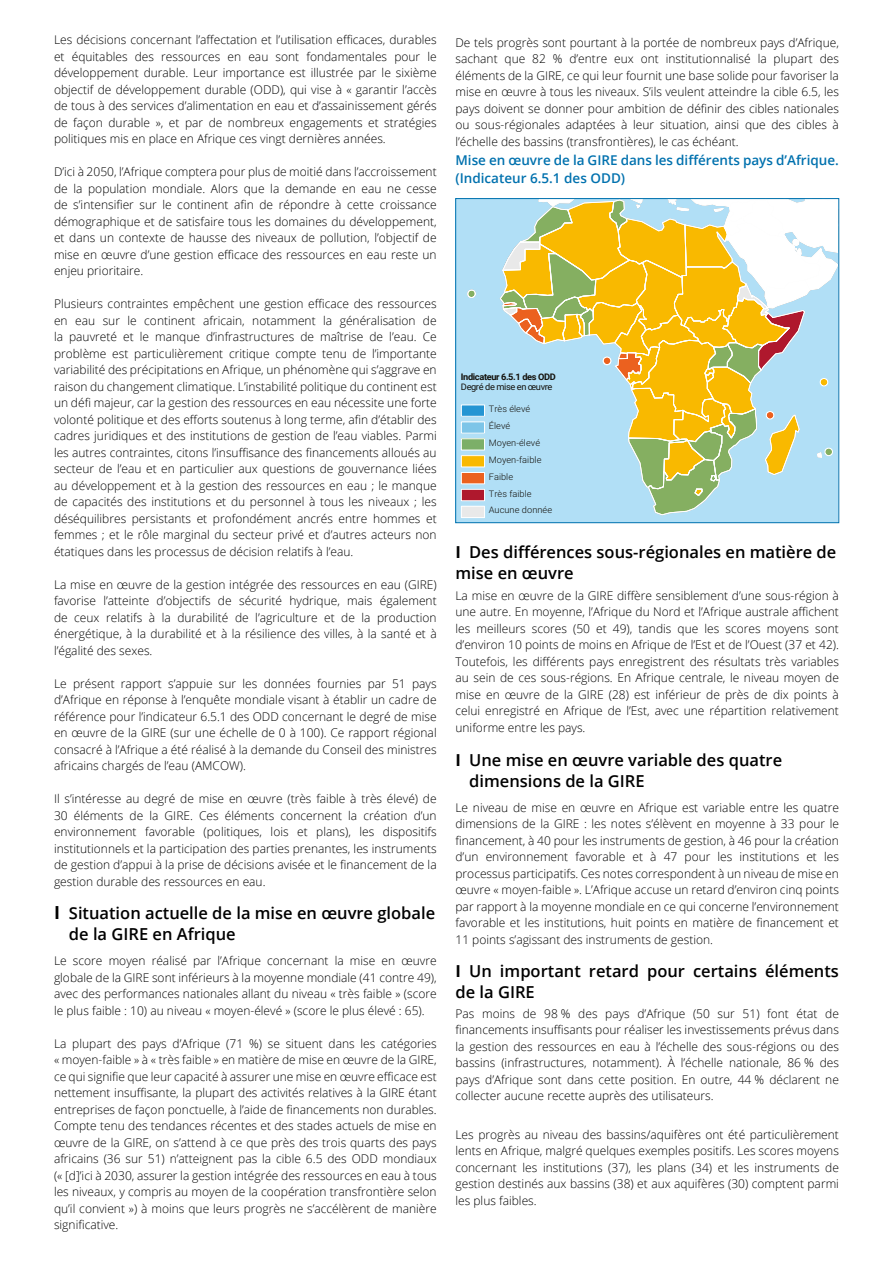
<style>
.page{position:relative;width:893px;height:1263px;background:#fff}
.page>*{position:absolute;margin:0;border:0;box-sizing:border-box;transform-origin:0 0}
.t1{font:600 16.5px/21px "Open Sans";color:#000}
.t2{font:600 13.5px/18px "Open Sans";color:#0071ae}
.t3{font:300 12px/16.5px "Open Sans";color:#000;text-align:justify}
.t4{font:300 9px/16.8px "Roboto";letter-spacing:.005em;color:#13110c}
.t5{font:700 9px "Roboto";letter-spacing:-.04em;color:#13110c}
.t6{font:9px "Roboto";letter-spacing:-.04em;color:#13110c}
.s1{font-weight:700;font-size:18px}
.s2{font-weight:700}
</style>
<div class="page">
<div style="left:456px;top:199px;width:382px;height:324px;background:#b1dff6"></div>
<svg style="left:467px;top:289px;width:9px;height:9px"></svg>
<svg style="left:499px;top:200px;width:338px;height:315px"></svg>
<div style="left:461px;top:405px;width:23px;height:11px;background:#2495d3"></div>
<div style="left:461px;top:405px;width:24px;height:12px;border:1px solid #fff"></div>
<div style="left:461px;top:422px;width:23px;height:11px;background:#7dc5e8"></div>
<div style="left:461px;top:421px;width:24px;height:13px;border:1px solid #fff"></div>
<div style="left:461px;top:439px;width:23px;height:11px;background:#7caf68"></div>
<div style="left:461px;top:438px;width:24px;height:12px;border:1px solid #fff"></div>
<div style="left:461px;top:456px;width:23px;height:11px;background:#f9b900"></div>
<div style="left:461px;top:455px;width:24px;height:12px;border:1px solid #fff"></div>
<div style="left:461px;top:472px;width:23px;height:12px;background:#eb611f"></div>
<div style="left:461px;top:472px;width:24px;height:12px;border:1px solid #fff"></div>
<div style="left:461px;top:489px;width:23px;height:12px;background:#af182d"></div>
<div style="left:461px;top:489px;width:24px;height:12px;border:1px solid #fff"></div>
<div style="left:461px;top:506px;width:23px;height:12px;background:#e9e9e9"></div>
<div style="left:461px;top:506px;width:24px;height:12px;border:1px solid #fff"></div>
<div style="left:455px;top:198px;width:384px;height:325px;border:1px solid #0071ae"></div>
<p class="t3" style="left:54px;top:31px;width:384px">Les décisions concernant l’affectation et l’utilisation efficaces, durables et équitables des ressources en eau sont fondamentales pour le développement durable. Leur importance est illustrée par le sixième objectif de développement durable (ODD), qui vise à « garantir l’accès de tous à des services d’alimentation en eau et d’assainissement gérés de façon durable », et par de nombreux engagements et stratégies politiques mis en place en Afrique ces vingt dernières années.</p>
<p class="t3" style="left:54px;top:163px;width:384px">D’ici à 2050, l’Afrique comptera pour plus de moitié dans l’accroissement de la population mondiale. Alors que la demande en eau ne cesse de s’intensifier sur le continent afin de répondre à cette croissance démographique et de satisfaire tous les domaines du développement, et dans un contexte de hausse des niveaux de pollution, l’objectif de mise en œuvre d’une gestion efficace des ressources en eau reste un enjeu prioritaire.</p>
<p class="t3" style="left:54px;top:295px;width:384px">Plusieurs contraintes empêchent une gestion efficace des ressources en eau sur le continent africain, notamment la généralisation de la pauvreté et le manque d’infrastructures de maîtrise de l’eau. Ce problème est particulièrement critique compte tenu de l’importante variabilité des précipitations en Afrique, un phénomène qui s’aggrave en raison du changement climatique. L’instabilité politique du continent est un défi majeur, car la gestion des ressources en eau nécessite une forte volonté politique et des efforts soutenus à long terme, afin d’établir des cadres juridiques et des institutions de gestion de l’eau viables. Parmi les autres contraintes, citons l’insuffisance des financements alloués au secteur de l’eau et en particulier aux questions de gouvernance liées au développement et à la gestion des ressources en eau ; le manque de capacités des institutions et du personnel à tous les niveaux ; les déséquilibres persistants et profondément ancrés entre hommes et femmes ; et le rôle marginal du secteur privé et d’autres acteurs non étatiques dans les processus de décision relatifs à l’eau.</p>
<p class="t3" style="left:54px;top:576px;width:384px">La mise en œuvre de la gestion intégrée des ressources en eau (GIRE) favorise l’atteinte d’objectifs de sécurité hydrique, mais également de ceux relatifs à la durabilité de l’agriculture et de la production énergétique, à la durabilité et à la résilience des villes, à la santé et à l’égalité des sexes.</p>
<p class="t3" style="left:54px;top:675px;width:384px">Le présent rapport s’appuie sur les données fournies par 51 pays d’Afrique en réponse à l’enquête mondiale visant à établir un cadre de référence pour l’indicateur 6.5.1 des ODD concernant le degré de mise en œuvre de la GIRE (sur une échelle de 0 à 100). Ce rapport régional consacré à l’Afrique a été réalisé à la demande du Conseil des ministres africains chargés de l’eau (AMCOW).</p>
<p class="t3" style="left:54px;top:790px;width:384px">Il s’intéresse au degré de mise en œuvre (très faible à très élevé) de 30 éléments de la GIRE. Ces éléments concernent la création d’un environnement favorable (politiques, lois et plans), les dispositifs institutionnels et la participation des parties prenantes, les instruments de gestion d’appui à la prise de décisions avisée et le financement de la gestion durable des ressources en eau.</p>
<h1 class="t1" style="left:69px;top:902px;width:368px;text-indent:-15px"><span class="s1">Ι</span> Situation actuelle de la mise en œuvre globale de la GIRE en Afrique</h1>
<p class="t3" style="left:54px;top:952px;width:384px">Le score moyen réalisé par l’Afrique concernant la mise en œuvre globale de la GIRE sont inférieurs à la moyenne mondiale (41 contre 49), avec des performances nationales allant du niveau « très faible » (score le plus faible : 10) au niveau « moyen-élevé » (score le plus élevé : 65).</p>
<p class="t3" style="left:54px;top:1035px;width:384px">La plupart des pays d’Afrique (71 %) se situent dans les catégories « moyen-faible » à « très faible » en matière de mise en œuvre de la GIRE, ce qui signifie que leur capacité à assurer une mise en œuvre efficace est nettement insuffisante, la plupart des activités relatives à la GIRE étant entreprises de façon ponctuelle, à l’aide de financements non durables.<br>Compte tenu des tendances récentes et des stades actuels de mise en œuvre de la GIRE, on s’attend à ce que près des trois quarts des pays africains (36 sur 51) n’atteignent pas la cible 6.5 des ODD mondiaux (« [d]’ici à 2030, assurer la gestion intégrée des ressources en eau à tous les niveaux, y compris au moyen de la coopération transfrontière selon qu’il convient ») à moins que leurs progrès ne s’accélèrent de manière significative.</p>
<p class="t3" style="left:455px;top:34px;width:385px">De tels progrès sont pourtant à la portée de nombreux pays d’Afrique, sachant que 82 % d’entre eux ont institutionnalisé la plupart des éléments de la GIRE, ce qui leur fournit une base solide pour favoriser la mise en œuvre à tous les niveaux. S’ils veulent atteindre la cible 6.5, les pays doivent se donner pour ambition de définir des cibles nationales ou sous-régionales adaptées à leur situation, ainsi que des cibles à l’échelle des bassins (transfrontières), le cas échéant.</p>
<p class="t2" style="left:455px;top:151px;width:385px">Mise en œuvre de la GIRE dans les différents pays d’Afrique. (Indicateur 6.5.1 des ODD)</p>
<p class="t5" style="left:461px;top:370px;width:96px">Indicateur 6.5.1 des ODD</p>
<p class="t6" style="left:461px;top:381px;width:93px">Degré de mise en œuvre</p>
<p class="t4" style="left:489px;top:400px;width:65px">Très élevé<br>Élevé<br>Moyen-élevé<br>Moyen-faible<br>Faible<br>Très faible<br>Aucune donnée</p>
<h1 class="t1" style="left:455px;top:541px;width:382px"><span class="s2">Ι</span> Des différences sous-régionales en matière de mise en œuvre</h1>
<p class="t3" style="left:455px;top:587px;width:385px">La mise en œuvre de la GIRE diffère sensiblement d’une sous-région à une autre. En moyenne, l’Afrique du Nord et l’Afrique australe affichent les meilleurs scores (50 et 49), tandis que les scores moyens sont d’environ 10 points de moins en Afrique de l’Est et de l’Ouest (37 et 42).<br>Toutefois, les différents pays enregistrent des résultats très variables au sein de ces sous-régions. En Afrique centrale, le niveau moyen de mise en œuvre de la GIRE (28) est inférieur de près de dix points à celui enregistré en Afrique de l’Est, avec une répartition relativement uniforme entre les pays.</p>
<h1 class="t1" style="left:469px;top:749px;width:314px;text-indent:-14px"><span class="s2">Ι</span> Une mise en œuvre variable des quatre dimensions de la GIRE</h1>
<p class="t3" style="left:455px;top:799px;width:385px">Le niveau de mise en œuvre en Afrique est variable entre les quatre dimensions de la GIRE : les notes s’élèvent en moyenne à 33 pour le financement, à 40 pour les instruments de gestion, à 46 pour la création d’un environnement favorable et à 47 pour les institutions et les processus participatifs. Ces notes correspondent à un niveau de mise en œuvre « moyen-faible ». L’Afrique accuse un retard d’environ cinq points par rapport à la moyenne mondiale en ce qui concerne l’environnement favorable et les institutions, huit points en matière de financement et 11 points s’agissant des instruments de gestion.</p>
<h1 class="t1" style="left:455px;top:960px;width:385px"><span class="s2">Ι</span> Un important retard pour certains éléments de la GIRE</h1>
<p class="t3" style="left:455px;top:1005px;width:385px">Pas moins de 98 % des pays d’Afrique (50 sur 51) font état de financements insuffisants pour réaliser les investissements prévus dans la gestion des ressources en eau à l’échelle des sous-régions ou des bassins (infrastructures, notamment). À l’échelle nationale, 86 % des pays d’Afrique sont dans cette position. En outre, 44 % déclarent ne collecter aucune recette auprès des utilisateurs.</p>
<p class="t3" style="left:455px;top:1126px;width:385px">Les progrès au niveau des bassins/aquifères ont été particulièrement lents en Afrique, malgré quelques exemples positifs. Les scores moyens concernant les institutions (37), les plans (34) et les instruments de gestion destinés aux bassins (38) et aux aquifères (30) comptent parmi les plus faibles.</p>
</div>
